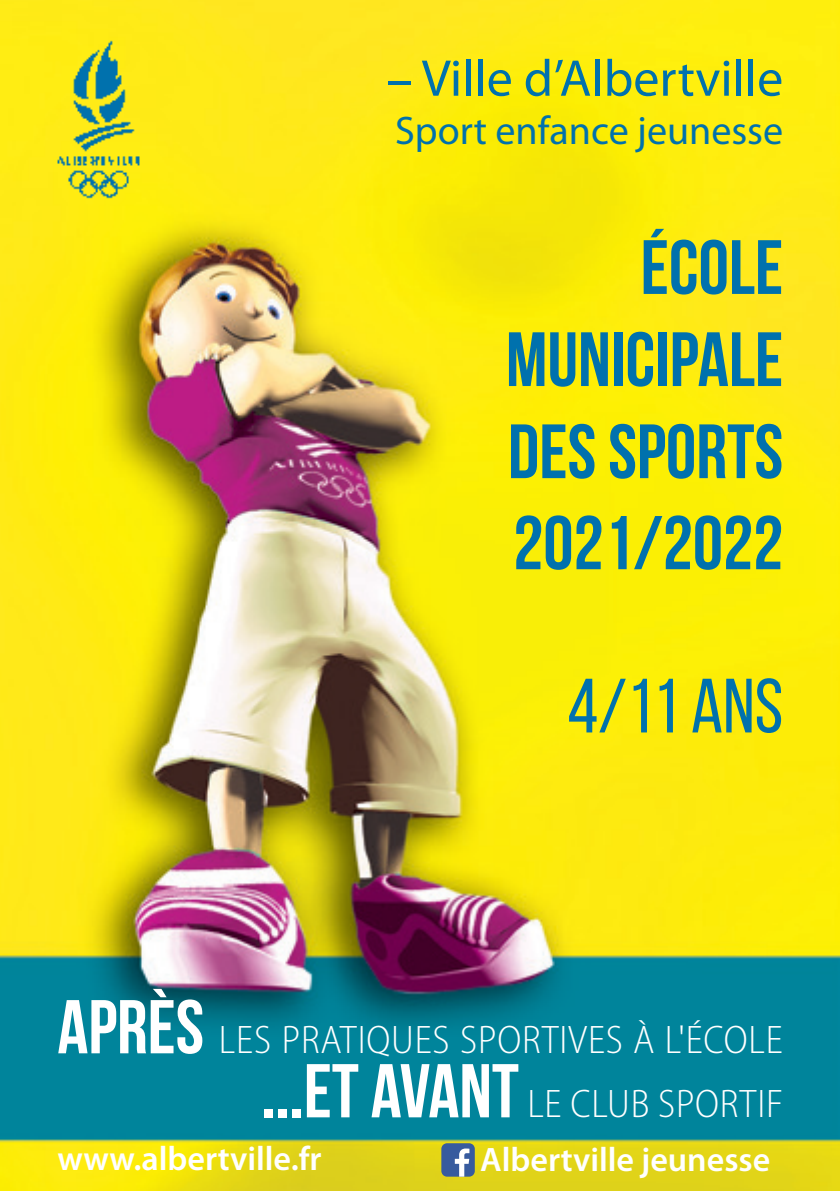
<style>
.page{position:relative;width:840px;height:1191px;background:#fff}
.page>*{position:absolute;margin:0;border:0;box-sizing:border-box;transform-origin:0 0}
.t1{font:76.8px/92px "Bebas Neue";color:#0071ad;text-align:justify}
.t2{font:76.8px "Bebas Neue";color:#0071ad}
.t3{font:700 76px "Bebas Neue";color:#0071ad}
.t4{font:52px "Myriad Pro";color:#0071ad}
.t5{font:300 semi-condensed 40px "Myriad Pro";letter-spacing:.02em;color:#fff}
.t6{font:40px "Myriad Pro";color:#0071ad}
.t7{font:600 34px "Myriad Pro";color:#fff}
.s1{font-family:"Bebas Neue";font-weight:400;font-stretch:normal;font-size:76px}
</style>
<div class="page">
<img style="left:0;top:0;width:839px;height:1191px">
<img style="left:44px;top:34px;width:109px;height:170px">
<div style="left:441px;top:1143px;width:33px;height:33px;background:#375b9e;border-radius:6px"></div>
<svg style="left:454px;top:1148px;width:15px;height:28px"></svg>
<p class="t4" style="left:386px;top:50px;width:398px">– Ville d’Albertville</p>
<p class="t6" style="left:395px;top:108px;width:389px">Sport enfance jeunesse</p>
<p class="t1" style="left:505px;top:220px;width:278px;text-indent:134px">ÉCOLE MUNICIPALE DES SPORTS</p>
<p class="t3" style="left:513px;top:501px;width:271px">2021/2022</p>
<p class="t2" style="left:567px;top:664px;width:217px">4/11 anS</p>
<p class="t5" style="left:57px;top:1018px;width:726px"><span class="s1">APRÈS</span> LES PRATIQUES SPORTIVES À L'ÉCOLE</p>
<p class="t5" style="left:261px;top:1082px;width:522px"><span class="s1">...ET AVANT</span> LE CLUB SPORTIF</p>
<p class="t7" style="left:57px;top:1140px;width:266px">www.albertville.fr</p>
<p class="t7" style="left:480px;top:1140px;width:291px">Albertville jeunesse</p>
</div>
